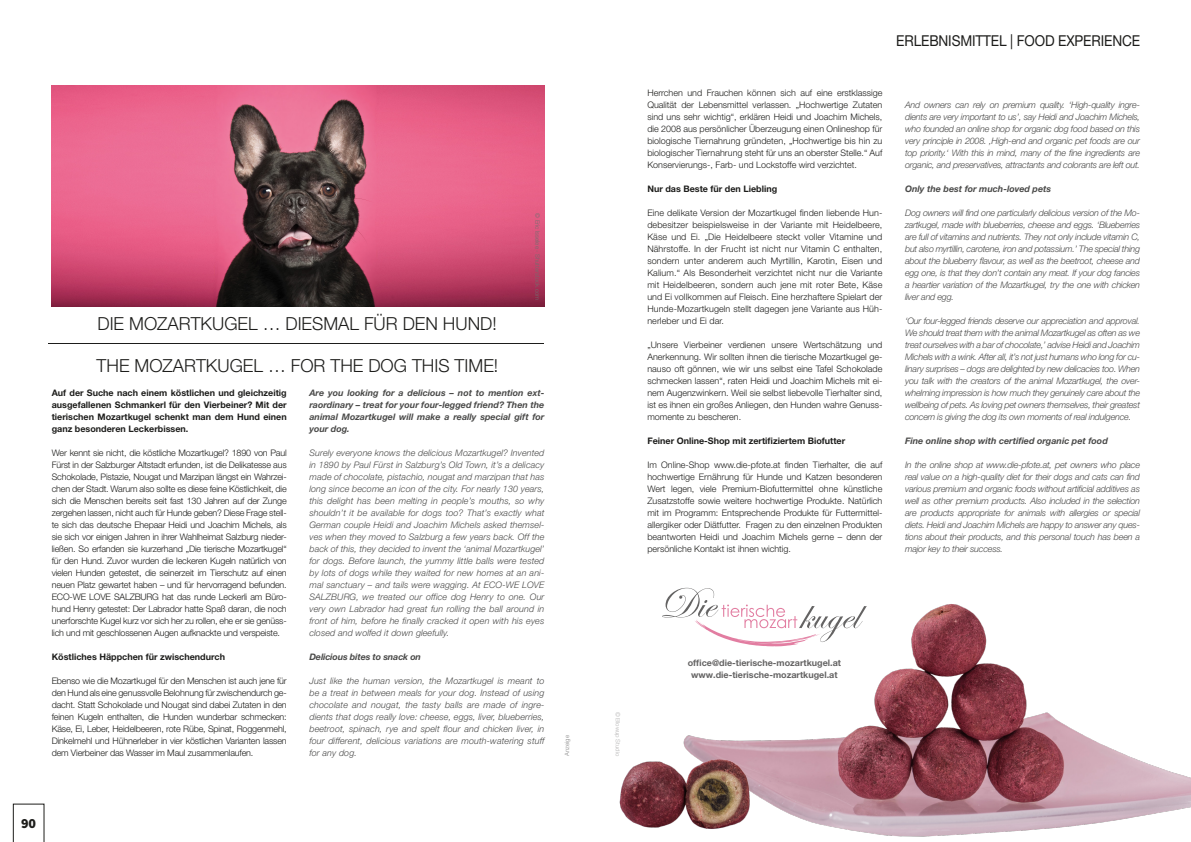
<style>
.page{position:relative;width:1191px;height:842px;background:#fff}
.page>*{position:absolute;margin:0;border:0;box-sizing:border-box;transform-origin:0 0}
.QUOTE{font:300 18px "Helvetica Neue LT Pro";color:#1d1d1b}
.t1{font:15px "Helvetica Neue LT Pro";letter-spacing:-.01em;color:#1d1d1b;scale:.91 1}
.Page_Number{font:900 14px "Source Sans Pro";color:#1d1d1b}
.Text_im_Kasten{font:300 9px/12px "Helvetica Neue LT Pro";color:#1d1d1b;text-align:justify}
.Text_im_Kasten-2{font:italic 300 9px/12px "Helvetica Neue LT Pro";letter-spacing:-.025em;color:#4a4a49;text-align:justify}
.Text_im_Kasten-3{font:700 9px/12px "Helvetica Neue LT Pro";color:#1d1d1b;text-align:justify}
.Text_im_Kasten-4{font:italic 700 9px/12px "Helvetica Neue LT Pro";color:#4a4a49;text-align:justify}
.big_title{font:700 9px "Helvetica Neue LT Pro";color:#646363}
.t2{font:300 6px "Helvetica Neue LT Pro";color:#706f6f}
.t3{font:300 6px "Helvetica Neue LT Pro";color:#b3b2b2}
.t4{font:300 6px "Helvetica Neue LT Pro";color:#878787}
</style>
<div class="page">
<svg style="left:13px;top:804px;width:31px;height:38px"></svg>
<img style="left:51px;top:85px;width:493px;height:221px">
<hr style="left:49px;top:343px;width:495px;height:1px;background:#1d1d1b">
<img style="left:619px;top:604px;width:572px;height:233px">
<svg style="left:662px;top:588px;width:204px;height:58px"></svg>
<p class="QUOTE" style="left:97px;top:312px;width:401px">DIE MOZARTKUGEL … DIESMAL FÜR DEN HUND!</p>
<p class="QUOTE" style="left:97px;top:355px;width:403px">THE MOZARTKUGEL … FOR THE DOG THIS TIME!</p>
<p class="t2" style="left:541px;top:213px;width:88px;rotate:90deg">© Eric Isselee - Shutterstock.com</p>
<p class="Text_im_Kasten-3" style="left:52px;top:387px;width:236px">Auf der Suche nach einem köstlichen und gleichzeitig ausgefallenen Schmankerl für den Vierbeiner? Mit der tierischen Mozartkugel schenkt man dem Hund einen ganz besonderen Leckerbissen.</p>
<p class="Text_im_Kasten" style="left:52px;top:447px;width:236px">Wer kennt sie nicht, die köstliche Mozartkugel? 1890 von Paul Fürst in der Salzburger Altstadt erfunden, ist die Delikatesse aus Schokolade, Pistazie, Nougat und Marzipan längst ein Wahrzei&shy;chen der Stadt. Warum also sollte es diese feine Köstlichkeit, die sich die Menschen bereits seit fast 130 Jahren auf der Zunge zergehen lassen, nicht auch für Hunde geben? Diese Frage stell&shy;te sich das deutsche Ehepaar Heidi und Joachim Michels, als sie sich vor einigen Jahren in ihrer Wahlheimat Salzburg nieder&shy;ließen. So erfanden sie kurzerhand „Die tierische Mozartkugel“ für den Hund. Zuvor wurden die leckeren Kugeln natürlich von vielen Hunden getestet, die seinerzeit im Tierschutz auf einen neuen Platz gewartet haben – und für hervorragend befunden.<br>ECO-WE LOVE SALZBURG hat das runde Leckerli am Büro&shy;hund Henry getestet: Der Labrador hatte Spaß daran, die noch unerforschte Kugel kurz vor sich her zu rollen, ehe er sie genüss&shy;lich und mit geschlossenen Augen aufknackte und verspeiste.</p>
<p class="Text_im_Kasten-3" style="left:52px;top:651px;width:175px">Köstliches Häppchen für zwischendurch</p>
<p class="Text_im_Kasten" style="left:52px;top:675px;width:236px">Ebenso wie die Mozartkugel für den Menschen ist auch jene für den Hund als eine genussvolle Belohnung für zwischendurch ge&shy;dacht. Statt Schokolade und Nougat sind dabei Zutaten in den feinen Kugeln enthalten, die Hunden wunderbar schmecken:<br>Käse, Ei, Leber, Heidelbeeren, rote Rübe, Spinat, Roggenmehl, Dinkelmehl und Hühnerleber in vier köstlichen Varianten lassen dem Vierbeiner das Wasser im Maul zusammenlaufen.</p>
<p class="Text_im_Kasten-4" style="left:309px;top:387px;width:236px">Are you looking for a delicious – not to mention ext&shy;raordinary – treat for your four-legged friend? Then the animal Mozartkugel will make a really special gift for your dog.</p>
<p class="Text_im_Kasten-2" style="left:309px;top:447px;width:236px">Surely everyone knows the delicious Mozartkugel? Invented in 1890 by Paul Fürst in Salzburg’s Old Town, it’s a delicacy made of chocolate, pistachio, nougat and marzipan that has long since become an icon of the city. For nearly 130 years, this delight has been melting in people’s mouths, so why shouldn’t it be available for dogs too? That’s exactly what German couple Heidi and Joachim Michels asked themsel&shy;ves when they moved to Salzburg a few years back. Off the back of this, they decided to invent the ‘animal Mozartkugel’ for dogs. Before launch, the yummy little balls were tested by lots of dogs while they waited for new homes at an ani&shy;mal sanctuary – and tails were wagging. At ECO-WE LOVE SALZBURG, we treated our office dog Henry to one. Our very own Labrador had great fun rolling the ball around in front of him, before he finally cracked it open with his eyes closed and wolfed it down gleefully.</p>
<p class="Text_im_Kasten-4" style="left:309px;top:651px;width:113px">Delicious bites to snack on</p>
<p class="Text_im_Kasten-2" style="left:309px;top:675px;width:236px">Just like the human version, the Mozartkugel is meant to be a treat in between meals for your dog. Instead of using chocolate and nougat, the tasty balls are made of ingre&shy;dients that dogs really love: cheese, eggs, liver, blueberries, beetroot, spinach, rye and spelt flour and chicken liver, in four different, delicious variations are mouth-watering stuff for any dog.</p>
<p class="t4" style="left:563px;top:756px;width:22px;rotate:-90deg">Anzeige</p>
<p class="Page_Number" style="left:21px;top:814px;width:17px">90</p>
<p class="t1" style="left:896px;top:32px;width:269px">ERLEBNISMITTEL | FOOD EXPERIENCE</p>
<p class="Text_im_Kasten" style="left:647px;top:87px;width:236px">Herrchen und Frauchen können sich auf eine erstklassige Qualität der Lebensmittel verlassen. „Hochwertige Zutaten sind uns sehr wichtig“, erklären Heidi und Joachim Michels, die 2008 aus persönlicher Überzeugung einen Onlineshop für biologische Tiernahrung gründeten, „Hochwertige bis hin zu biologischer Tiernahrung steht für uns an oberster Stelle.“ Auf Konservierungs-, Farb- und Lockstoffe wird verzichtet.</p>
<p class="Text_im_Kasten-3" style="left:647px;top:183px;width:131px">Nur das Beste für den Liebling</p>
<p class="Text_im_Kasten" style="left:647px;top:207px;width:236px">Eine delikate Version der Mozartkugel finden liebende Hun&shy;debesitzer beispielsweise in der Variante mit Heidelbeere, Käse und Ei. „Die Heidelbeere steckt voller Vitamine und Nährstoffe. In der Frucht ist nicht nur Vitamin C enthalten, sondern unter anderem auch Myrtillin, Karotin, Eisen und Kalium.“ Als Besonderheit verzichtet nicht nur die Variante mit Heidelbeeren, sondern auch jene mit roter Bete, Käse und Ei vollkommen auf Fleisch. Eine herzhaftere Spielart der Hunde-Mozartkugeln stellt dagegen jene Variante aus Hüh&shy;nerleber und Ei dar.</p>
<p class="Text_im_Kasten" style="left:647px;top:339px;width:236px">„Unsere Vierbeiner verdienen unsere Wertschätzung und Anerkennung. Wir sollten ihnen die tierische Mozartkugel ge&shy;nauso oft gönnen, wie wir uns selbst eine Tafel Schokolade schmecken lassen“, raten Heidi und Joachim Michels mit ei&shy;nem Augenzwinkern. Weil sie selbst liebevolle Tierhalter sind, ist es ihnen ein großes Anliegen, den Hunden wahre Genuss&shy;momente zu bescheren.</p>
<p class="Text_im_Kasten-3" style="left:647px;top:435px;width:199px">Feiner Online-Shop mit zertifiziertem Biofutter</p>
<p class="Text_im_Kasten" style="left:647px;top:459px;width:236px">Im Online-Shop www.die-pfote.at finden Tierhalter, die auf hochwertige Ernährung für Hunde und Katzen besonderen Wert legen, viele Premium-Biofuttermittel ohne künstliche Zusatzstoffe sowie weitere hochwertige Produkte. Natürlich mit im Programm: Entsprechende Produkte für Futtermittel&shy;allergiker oder Diätfutter. Fragen zu den einzelnen Produkten beantworten Heidi und Joachim Michels gerne – denn der persönliche Kontakt ist ihnen wichtig.</p>
<p class="Text_im_Kasten-2" style="left:905px;top:99px;width:236px">And owners can rely on premium quality. ‘High-quality ingre&shy;dients are very important to us’, say Heidi and Joachim Michels, who founded an online shop for organic dog food based on this very principle in 2008. ‚High-end and organic pet foods are our top priority.‘ With this in mind, many of the fine ingredients are organic, and preservatives, attractants and colorants are left out.</p>
<p class="Text_im_Kasten-4" style="left:905px;top:183px;width:148px">Only the best for much-loved pets</p>
<p class="Text_im_Kasten-2" style="left:905px;top:207px;width:236px">Dog owners will find one particularly delicious version of the Mo&shy;zartkugel, made with blueberries, cheese and eggs. ‘Blueberries are full of vitamins and nutrients. They not only include vitamin C, but also myrtillin, carotene, iron and potassium.’ The special thing about the blueberry flavour, as well as the beetroot, cheese and egg one, is that they don’t contain any meat. If your dog fancies a heartier variation of the Mozartkugel, try the one with chicken liver and egg.</p>
<p class="Text_im_Kasten-2" style="left:905px;top:315px;width:236px">‘Our four-legged friends deserve our appreciation and approval.<br>We should treat them with the animal Mozartkugel as often as we treat ourselves with a bar of chocolate,’ advise Heidi and Joachim Michels with a wink. After all, it’s not just humans who long for cu&shy;linary surprises – dogs are delighted by new delicacies too. When you talk with the creators of the animal Mozartkugel, the over&shy;whelming impression is how much they genuinely care about the wellbeing of pets. As loving pet owners themselves, their greatest concern is giving the dog its own moments of real indulgence.</p>
<p class="Text_im_Kasten-4" style="left:905px;top:435px;width:204px">Fine online shop with certified organic pet food</p>
<p class="Text_im_Kasten-2" style="left:905px;top:459px;width:236px">In the online shop at www.die-pfote.at, pet owners who place real value on a high-quality diet for their dogs and cats can find various premium and organic foods without artificial additives as well as other premium products. Also included in the selection are products appropriate for animals with allergies or special diets. Heidi and Joachim Michels are happy to answer any ques&shy;tions about their products, and this personal touch has been a major key to their success.</p>
<p class="t3" style="left:621px;top:712px;width:46px;rotate:90deg">© Blowup Studio</p>
<p class="big_title" style="left:687px;top:657px;width:155px">office@die-tierische-mozartkugel.at</p>
<p class="big_title" style="left:691px;top:669px;width:148px">www.die-tierische-mozartkugel.at</p>
</div>
